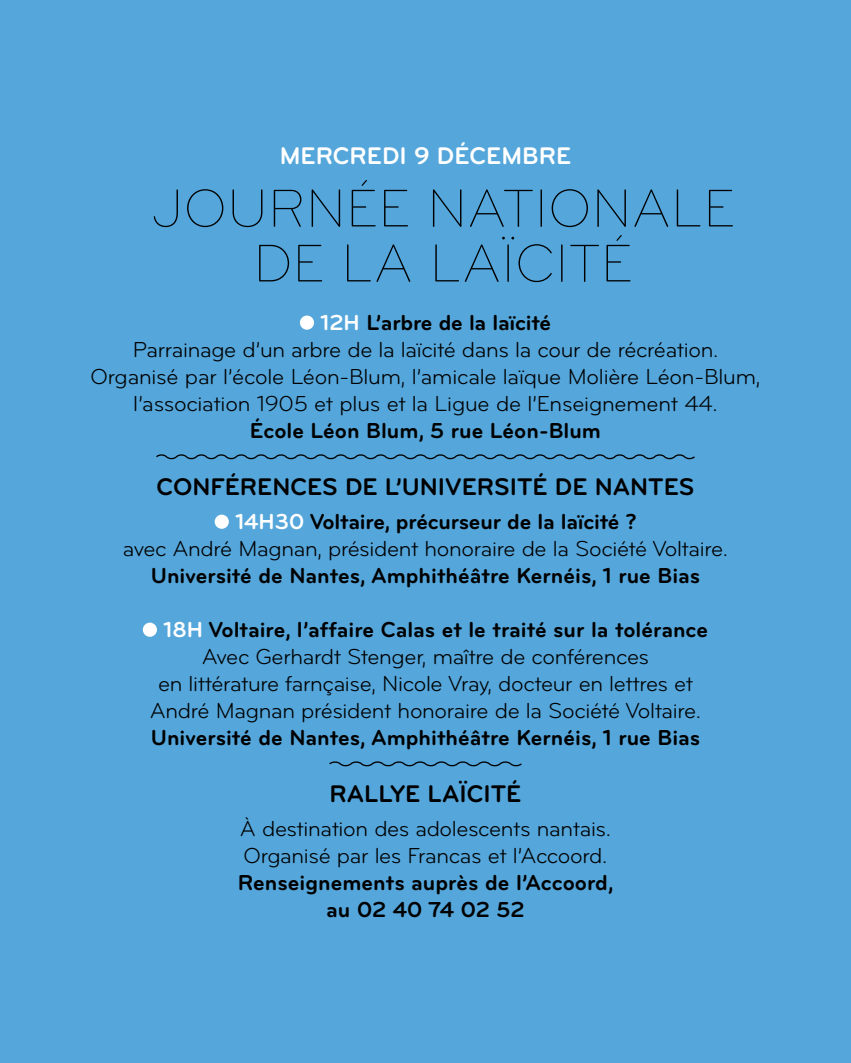
<style>
.page{position:relative;width:851px;height:1063px;background:#fff}
.page>*{position:absolute;margin:0;border:0;box-sizing:border-box;transform-origin:0 0}
.t1{font:300 55px/55px "Bryant";color:#000;text-align:center}
.t2{font:700 25px "Bryant";color:#000}
.t3{font:700 25px "Bryant";color:#fff}
.t4{font:22.5px/27px "Bryant";letter-spacing:-.015em;color:#000}
.t5{font:700 22.5px/27px "Bryant";color:#000;text-align:center}
.s1{color:#fff}
.s2{font-weight:700;color:#fff}
.s3{font-weight:700}
</style>
<div class="page">
<div style="left:0;top:0;width:850px;height:1063px;background:#54a6db"></div>
<svg style="left:156px;top:454px;width:539px;height:6px"></svg>
<svg style="left:329px;top:761px;width:193px;height:6px"></svg>
<div style="left:300px;top:316px;width:14px;height:14px;background:#fff;border-radius:50%"></div>
<div style="left:215px;top:515px;width:14px;height:14px;background:#fff;border-radius:50%"></div>
<div style="left:143px;top:623px;width:14px;height:14px;background:#fff;border-radius:50%"></div>
<p class="t3" style="left:280px;top:141px;width:293px">MERCREDI 9 DÉCEMBRE</p>
<h1 class="t1" style="left:151px;top:181px;width:586px">JOURNÉE NATIONALE<br>DE LA LAÏCITÉ</h1>
<p class="t5" style="left:320px;top:309px;width:232px"><span class="s1">12H</span> L’arbre de la laïcité</p>
<p class="t4" style="left:133px;top:336px;width:587px">Parrainage d’un arbre de la laïcité dans la cour de récréation.</p>
<p class="t4" style="left:91px;top:363px;width:671px">Organisé par l’école Léon-Blum, l’amicale laïque Molière Léon-Blum,</p>
<p class="t4" style="left:133px;top:390px;width:585px">l’association 1905 et plus et la Ligue de l’Enseignement 44.</p>
<p class="t5" style="left:250px;top:417px;width:353px">École Léon Blum, 5 rue Léon-Blum</p>
<p class="t2" style="left:156px;top:471px;width:539px">CONFÉRENCES DE L’UNIVERSITÉ DE NANTES</p>
<p class="t4" style="left:123px;top:508px;width:607px;text-indent:113px"><span class="s2">14H30</span> <span class="s3">Voltaire, précurseur de la laïcité ?<br></span>avec André Magnan, président honoraire de la Société Voltaire.</p>
<p class="t5" style="left:151px;top:562px;width:551px">Université de Nantes, Amphithéâtre Kernéis, 1 rue Bias</p>
<p class="t5" style="left:163px;top:616px;width:546px"><span class="s1">18H</span> Voltaire, l’affaire Calas et le traité sur la tolérance</p>
<p class="t4" style="left:202px;top:643px;width:448px">Avec Gerhardt Stenger, maître de conférences</p>
<p class="t4" style="left:158px;top:670px;width:536px">en littérature farnçaise, Nicole Vray, docteur en lettres et</p>
<p class="t4" style="left:150px;top:697px;width:553px">André Magnan président honoraire de la Société Voltaire.</p>
<p class="t5" style="left:151px;top:724px;width:551px">Université de Nantes, Amphithéâtre Kernéis, 1 rue Bias</p>
<p class="t2" style="left:329px;top:778px;width:193px">RALLYE LAÏCITÉ</p>
<p class="t4" style="left:240px;top:815px;width:372px">À destination des adolescents nantais.<br>Organisé par les Francas et l’Accoord.</p>
<p class="t5" style="left:238px;top:869px;width:377px">Renseignements auprès de l’Accoord, au 02 40 74 02 52</p>
</div>
